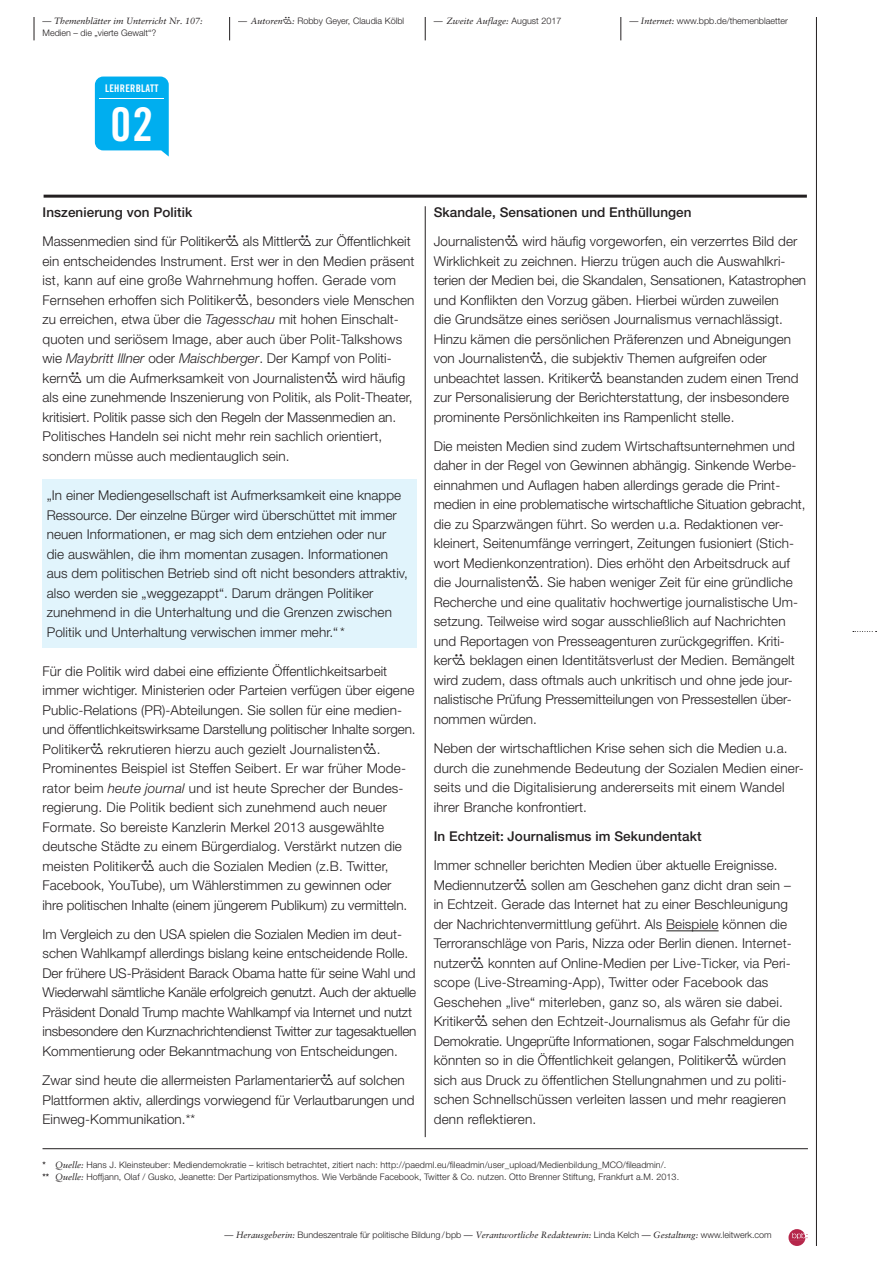
<style>
.page{position:relative;width:893px;height:1263px;background:#fff}
.page>*{position:absolute;margin:0;border:0;box-sizing:border-box;transform-origin:0 0}
.t1{font:46.5px "Trade Gothic Bold Cond Twenty";color:#fff}
.aufgabe_fließ{font:300 13.5px/19.5px "Helvetica Neue";letter-spacing:.005em;color:#231f20}
.aufgabe_fließ_zwisch{font:500 13.5px "Helvetica Neue";letter-spacing:.005em;color:#231f20}
.t2{font:10.5px "Trade Gothic Bold Cond Twenty";letter-spacing:.025em;color:#fff}
.aufgabe_fließ-2{font:300 9px/12px "Helvetica Neue";letter-spacing:.01em;color:#231f20}
.t3{font:italic 9px "Sabon";color:#231f20}
.s1{font-family:"Sabon";font-weight:400;font-style:italic}
.s2{font-family:"Iconmw 930";font-weight:400}
.s3{font-family:"Helvetica Neue";font-weight:300;font-style:normal}
.s4{font-weight:500}
.s5{font-style:italic}
</style>
<div class="page">
<hr style="left:816px;top:17px;width:1px;height:1229px;background:#231f20">
<svg style="left:853px;top:631px;width:24px;height:1px"></svg>
<svg style="left:425px;top:17px;width:1px;height:23px"></svg>
<svg style="left:229px;top:17px;width:1px;height:23px"></svg>
<svg style="left:34px;top:17px;width:1px;height:23px"></svg>
<svg style="left:621px;top:17px;width:1px;height:23px"></svg>
<svg style="left:788px;top:1229px;width:19px;height:17px"></svg>
<hr style="left:44px;top:195px;width:763px;height:3px;background:#231f20">
<svg style="left:95px;top:77px;width:74px;height:80px;background:#16b5f0"></svg>
<hr style="left:99px;top:98px;width:65px;height:1px;background:#fff">
<hr style="left:425px;top:206px;width:1px;height:931px;background:#231f20">
<div style="left:43px;top:479px;width:374px;height:169px;background:#e1f4fc"></div>
<hr style="left:666px;top:930px;width:53px;height:1px;background:#231f20">
<hr style="left:43px;top:1148px;width:765px;height:1px;background:#231f20">
<p class="t3" style="left:43px;top:16px;width:162px">— Themenblätter im Unterricht Nr. 107:</p>
<p class="aufgabe_fließ-2" style="left:43px;top:27px;width:115px">Medien – die „vierte Gewalt“?</p>
<p class="t2" style="left:105px;top:81px;width:55px">LEHRERBLATT</p>
<h1 class="t1" style="left:111px;top:96px;width:44px">02</h1>
<p class="aufgabe_fließ-2" style="left:238px;top:15px;width:168px"><span class="s1">— Autoren</span><span class="s2">2</span><span class="s1">:</span> Robby Geyer, Claudia Kölbl</p>
<p class="t3" style="left:434px;top:16px;width:129px">— Zweite Auflage: <span class="s3">August 2017</span></p>
<p class="aufgabe_fließ-2" style="left:629px;top:15px;width:160px"><span class="s1">— Internet:</span> www.bpb.de/themenblaetter</p>
<p class="aufgabe_fließ_zwisch" style="left:434px;top:204px;width:259px">Skandale, Sensationen und Enthüllungen</p>
<p class="aufgabe_fließ" style="left:434px;top:231px;width:374px">Journalisten<span class="s2">#</span> wird häufig vorgeworfen, ein verzerrtes Bild der Wirklichkeit zu zeichnen. Hierzu trügen auch die Auswahlkri&shy;terien der Medien bei, die Skandalen, Sensationen, Katastrophen und Konflikten den Vorzug gäben. Hierbei würden zuweilen<br>die Grundsätze eines seriösen Journalismus vernachlässigt.<br>Hinzu kämen die persönlichen Präferenzen und Abneigungen von Journalisten<span class="s2">#</span>, die subjektiv Themen aufgreifen oder unbeachtet lassen. Kritiker<span class="s2">#</span> beanstanden zudem einen Trend zur Personalisierung der Berichterstattung, der insbesondere prominente Persönlichkeiten ins Rampenlicht stelle.</p>
<p class="aufgabe_fließ" style="left:434px;top:436px;width:373px">Die meisten Medien sind zudem Wirtschaftsunternehmen und daher in der Regel von Gewinnen abhängig. Sinkende Werbe&shy;einnahmen und Auflagen haben allerdings gerade die Print&shy;medien in eine problematische wirtschaftliche Situation gebracht, die zu Sparzwängen führt. So werden u.a. Redaktionen ver&shy;kleinert, Seitenumfänge verringert, Zeitungen fusioniert (Stich&shy;wort Medienkonzentration). Dies erhöht den Arbeitsdruck auf die Journalisten<span class="s2">#</span>. Sie haben weniger Zeit für eine gründliche Recherche und eine qualitativ hochwertige journalistische Um&shy;setzung. Teilweise wird sogar ausschließlich auf Nachrichten und Reportagen von Presseagenturen zurückgegriffen. Kriti&shy;ker<span class="s2">#</span> beklagen einen Identitätsverlust der Medien. Bemängelt wird zudem, dass oftmals auch unkritisch und ohne jede jour&shy;nalistische Prüfung Pressemitteilungen von Pressestellen über&shy;nommen würden.</p>
<p class="aufgabe_fließ" style="left:434px;top:738px;width:371px">Neben der wirtschaftlichen Krise sehen sich die Medien u.a. durch die zunehmende Bedeutung der Sozialen Medien einer&shy;seits und die Digitalisierung andererseits mit einem Wandel ihrer Branche konfrontiert.</p>
<p class="aufgabe_fließ_zwisch" style="left:434px;top:828px;width:269px">In Echtzeit: Journalismus im Sekundentakt</p>
<p class="aufgabe_fließ" style="left:434px;top:855px;width:362px">Immer schneller berichten Medien über aktuelle Ereignisse.<br>Mediennutzer<span class="s2">#</span> sollen am Geschehen ganz dicht dran sein – in Echtzeit. Gerade das Internet hat zu einer Beschleunigung der Nachrichtenvermittlung geführt. Als Beispiele können die Terroranschläge von Paris, Nizza oder Berlin dienen. Internet&shy;nutzer<span class="s2">#</span> konnten auf Online-Medien per Live-Ticker, via Peri&shy;scope (Live-Streaming-App), Twitter oder Facebook das Geschehen „live“ miterleben, ganz so, als wären sie dabei.<br>Kritiker<span class="s2">#</span> sehen den Echtzeit-Journalismus als Gefahr für die Demokratie. Ungeprüfte Informationen, sogar Falschmeldungen könnten so in die Öffentlichkeit gelangen, Politiker<span class="s2">#</span> würden sich aus Druck zu öffentlichen Stellungnahmen und zu politi&shy;schen Schnellschüssen verleiten lassen und mehr reagieren denn reflektieren.</p>
<p class="aufgabe_fließ-2" style="left:43px;top:1159px;width:638px"><span class="s4">*</span> <span class="s1">Quelle:</span> Hans J. Kleinsteuber: Mediendemokratie – kritisch betrachtet, zitiert nach: http://paedml.eu/fileadmin/user_upload/Medienbildung_MCO/fileadmin/.<br><span class="s4">**</span> <span class="s1">Quelle:</span> Hoffjann, Olaf / Gusko, Jeanette: Der Partizipationsmythos. Wie Verbände Facebook, Twitter &amp; Co. nutzen. Otto Brenner Stiftung, Frankfurt a.M. 2013.</p>
<p class="aufgabe_fließ_zwisch" style="left:43px;top:204px;width:151px">Inszenierung von Politik</p>
<p class="aufgabe_fließ" style="left:43px;top:231px;width:373px">Massenmedien sind für Politiker<span class="s2">#</span> als Mittler<span class="s2">#</span> zur Öffentlichkeit ein entscheidendes Instrument. Erst wer in den Medien präsent ist, kann auf eine große Wahrnehmung hoffen. Gerade vom Fernsehen erhoffen sich Politiker<span class="s2">#</span>, besonders viele Menschen zu erreichen, etwa über die <span class="s5">Tagesschau</span> mit hohen Einschalt&shy;quoten und seriösem Image, aber auch über Polit-Talkshows wie <span class="s5">Maybritt Illner</span> oder <span class="s5">Maischberger</span>. Der Kampf von Politi&shy;kern<span class="s2">#</span> um die Aufmerksamkeit von Journalisten<span class="s2">#</span> wird häufig als eine zunehmende Inszenierung von Politik, als Polit-Theater, kritisiert. Politik passe sich den Regeln der Massenmedien an.<br>Politisches Handeln sei nicht mehr rein sachlich orientiert, sondern müsse auch medientauglich sein.</p>
<p class="aufgabe_fließ" style="left:47px;top:485px;width:363px">„In einer Mediengesellschaft ist Aufmerksamkeit eine knappe Ressource. Der einzelne Bürger wird überschüttet mit immer neuen Informationen, er mag sich dem entziehen oder nur<br>die auswählen, die ihm momentan zusagen. Informationen aus dem politischen Betrieb sind oft nicht besonders attraktiv, also werden sie „weggezappt“. Darum drängen Politiker zunehmend in die Unterhaltung und die Grenzen zwischen Politik und Unterhaltung verwischen immer mehr.“*</p>
<p class="aufgabe_fließ" style="left:43px;top:661px;width:375px">Für die Politik wird dabei eine effiziente Öffentlichkeitsarbeit immer wichtiger. Ministerien oder Parteien verfügen über eigene Public-Relations (PR)-Abteilungen. Sie sollen für eine medien&shy;und öffentlichkeitswirksame Darstellung politischer Inhalte sorgen.<br>Politiker<span class="s2">#</span> rekrutieren hierzu auch gezielt Journalisten<span class="s2">#</span>.<br>Prominentes Beispiel ist Steffen Seibert. Er war früher Mode&shy;rator beim <span class="s5">heute journal</span> und ist heute Sprecher der Bundes&shy;regierung. Die Politik bedient sich zunehmend auch neuer Formate. So bereiste Kanzlerin Merkel 2013 ausgewählte deutsche Städte zu einem Bürgerdialog. Verstärkt nutzen die meisten Politiker<span class="s2">#</span> auch die Sozialen Medien (z.B. Twitter, Facebook, YouTube), um Wählerstimmen zu gewinnen oder<br>ihre politischen Inhalte (einem jüngerem Publikum) zu vermitteln.</p>
<p class="aufgabe_fließ" style="left:43px;top:924px;width:375px">Im Vergleich zu den USA spielen die Sozialen Medien im deut&shy;schen Wahlkampf allerdings bislang keine entscheidende Rolle.<br>Der frühere US-Präsident Barack Obama hatte für seine Wahl und Wiederwahl sämtliche Kanäle erfolgreich genutzt. Auch der aktuelle Präsident Donald Trump machte Wahlkampf via Internet und nutzt insbesondere den Kurznachrichtendienst Twitter zur tagesaktuellen Kommentierung oder Bekanntmachung von Entscheidungen.</p>
<p class="aufgabe_fließ" style="left:43px;top:1070px;width:373px">Zwar sind heute die allermeisten Parlamentarier<span class="s2">#</span> auf solchen<br>Plattformen aktiv, allerdings vorwiegend für Verlautbarungen und<br>Einweg-Kommunikation.**</p>
<p class="aufgabe_fließ-2" style="left:225px;top:1229px;width:549px"><span class="s1">— Herausgeberin:</span> Bundeszentrale für politische Bildung/bpb <span class="s1">— Verantwortliche Redakteurin:</span> Linda Kelch <span class="s1">— Gestaltung:</span> www.leitwerk.com</p>
</div>
